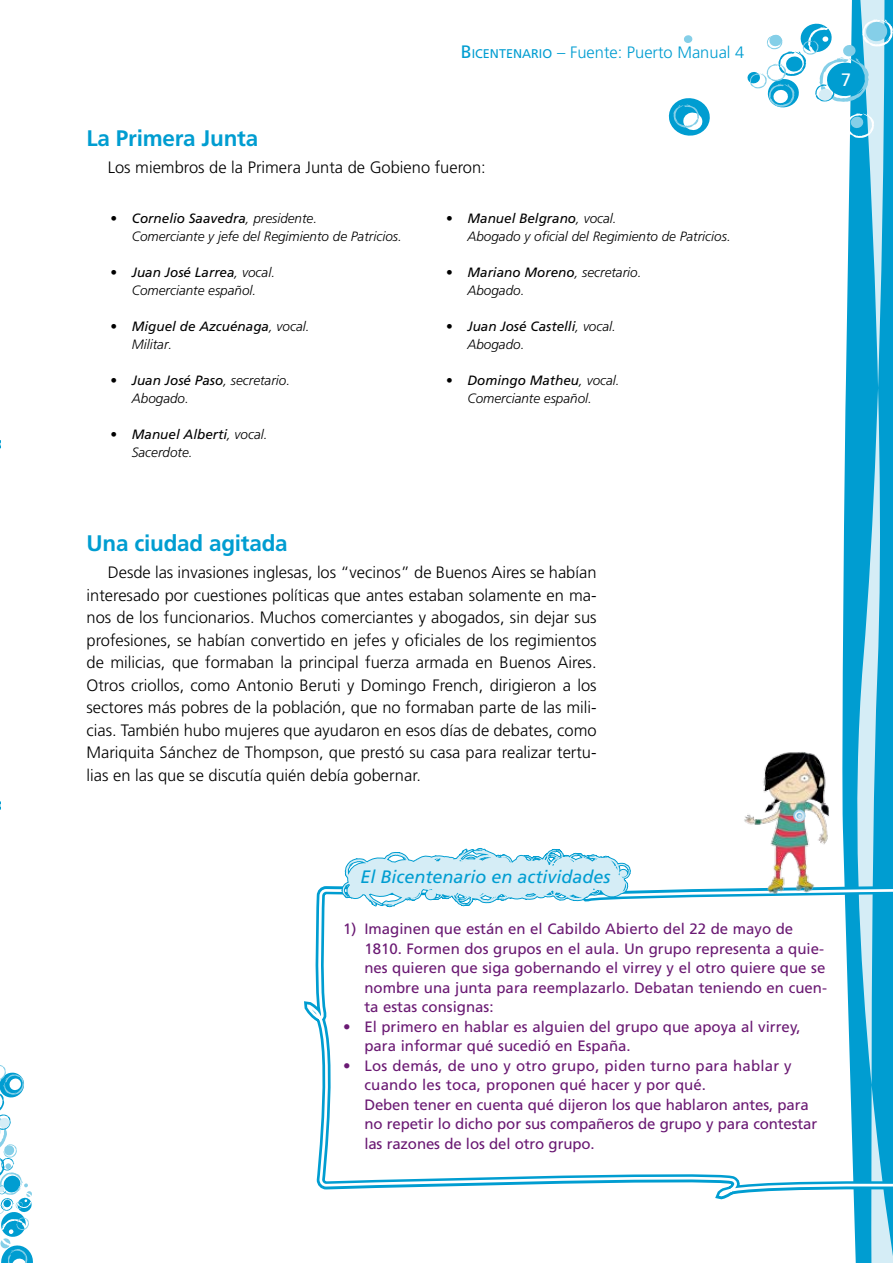
<style>
.page{position:relative;width:893px;height:1263px;background:#fff}
.page>*{position:absolute;margin:0;border:0;box-sizing:border-box;transform-origin:0 0}
.t1{font:700 22.5px "Frutiger LT Std";letter-spacing:-.01em;color:#009dd1}
.t2{font:italic 18px "Frutiger LT Std";color:#009dd1}
.t3{font:18px "Frutiger LT Std";color:#fff}
.t4{font:300 16.5px/22.5px "Frutiger LT Std";color:#000;text-align:justify}
.t5{font:300 16.5px "Frutiger LT Std";color:#009dd1}
.t6{font:15px/19.5px "Frutiger LT Std";color:#6a1973}
.t7{font:italic 300 13.5px/18px "Frutiger LT Std";color:#000}
.t8{font:italic 13.5px/18px "Frutiger LT Std";color:#000}
.s1{font-weight:400;font-size:18px}
.s2{font-weight:400;font-size:12.6px}
.s3{font-weight:400;font-style:normal}
.s4{font-weight:400}
.s5{font-style:normal}
.s6{font-weight:300}
</style>
<div class="page">
<svg style="left:842px;top:0;width:51px;height:1263px;background:#41b5dc"></svg>
<svg style="left:684px;top:35px;width:9px;height:8px"></svg>
<svg style="left:668px;top:98px;width:42px;height:38px"></svg>
<svg style="left:747px;top:19px;width:146px;height:119px"></svg>
<svg style="left:0;top:1065px;width:33px;height:198px"></svg>
<svg style="left:304px;top:871px;width:589px;height:333px"></svg>
<img style="left:744px;top:752px;width:85px;height:142px">
<svg style="left:792px;top:809px;width:14px;height:14px"></svg>
<svg style="left:329px;top:848px;width:314px;height:132px"></svg>
<svg style="left:343px;top:849px;width:287px;height:57px"></svg>
<p class="t5" style="left:461px;top:43px;width:285px"><span class="s1">B</span><span class="s2">ICENTENARIO</span> – Fuente: Puerto Manual 4</p>
<h1 class="t1" style="left:87px;top:125px;width:173px">La Primera Junta</h1>
<p class="t4" style="left:108px;top:156px;width:380px">Los miembros de la Primera Junta de Gobieno fueron:</p>
<p class="t7" style="left:132px;top:209px;width:272px;text-indent:-21px"><span class="s3">•</span> <span class="s4">Cornelio Saavedra</span>, presidente.<br>Comerciante y jefe del Regimiento de Patricios.</p>
<p class="t7" style="left:111px;top:263px;width:166px;text-align:center"><span class="s3">•</span> <span class="s4">Juan José Larrea</span>, vocal.<br>Comerciante español.</p>
<p class="t8" style="left:132px;top:317px;width:179px;text-indent:-21px"><span class="s5">•</span> Miguel de Azcuénaga<span class="s6">, vocal.<br>Militar.</span></p>
<p class="t7" style="left:132px;top:371px;width:160px;text-indent:-21px"><span class="s3">•</span> <span class="s4">Juan José Paso</span>, secretario.<br>Abogado.</p>
<p class="t7" style="left:132px;top:425px;width:137px;text-indent:-21px"><span class="s3">•</span> <span class="s4">Manuel Alberti</span>, vocal.<br>Sacerdote.</p>
<p class="t7" style="left:467px;top:209px;width:265px;text-indent:-21px"><span class="s3">•</span> <span class="s4">Manuel Belgrano</span>, vocal.<br>Abogado y oficial del Regimiento de Patricios.</p>
<p class="t7" style="left:467px;top:263px;width:176px;text-indent:-21px"><span class="s3">•</span> <span class="s4">Mariano Moreno</span>, secretario.<br>Abogado.</p>
<p class="t8" style="left:467px;top:317px;width:150px;text-indent:-21px"><span class="s5">•</span> Juan José Castelli<span class="s6">, vocal.<br>Abogado.</span></p>
<p class="t7" style="left:446px;top:371px;width:175px;text-align:center"><span class="s3">•</span> <span class="s4">Domingo Matheu</span>, vocal.<br>Comerciante español.</p>
<h1 class="t1" style="left:87px;top:530px;width:203px">Una ciudad agitada</h1>
<p class="t4" style="left:87px;top:561px;width:512px;text-indent:21px">Desde las invasiones inglesas, los “vecinos” de Buenos Aires se habían interesado por cuestiones políticas que antes estaban solamente en ma&shy;nos de los funcionarios. Muchos comerciantes y abogados, sin dejar sus profesiones, se habían convertido en jefes y oficiales de los regimientos de milicias, que formaban la principal fuerza armada en Buenos Aires.<br>Otros criollos, como Antonio Beruti y Domingo French, dirigieron a los sectores más pobres de la población, que no formaban parte de las mili&shy;cias. También hubo mujeres que ayudaron en esos días de debates, como Mariquita Sánchez de Thompson, que prestó su casa para realizar tertu&shy;lias en las que se discutía quién debía gobernar.</p>
<p class="t3" style="left:841px;top:69px;width:12px">7</p>
<p class="t2" style="left:360px;top:866px;width:252px">El Bicentenario en actividades</p>
<p class="t6" style="left:364px;top:919px;width:464px;text-indent:-21px">1) Imaginen que están en el Cabildo Abierto del 22 de mayo de 1810. Formen dos grupos en el aula. Un grupo representa a quie&shy;nes quieren que siga gobernando el virrey y el otro quiere que se nombre una junta para reemplazarlo. Debatan teniendo en cuen&shy;ta estas consignas:</p>
<p class="t6" style="left:364px;top:1017px;width:438px;text-indent:-21px">• El primero en hablar es alguien del grupo que apoya al virrey, para informar qué sucedió en España.</p>
<p class="t6" style="left:364px;top:1056px;width:454px;text-indent:-21px">• Los demás, de uno y otro grupo, piden turno para hablar y cuando les toca, proponen qué hacer y por qué.<br>Deben tener en cuenta qué dijeron los que hablaron antes, para no repetir lo dicho por sus compañeros de grupo y para contestar las razones de los del otro grupo.</p>
</div>
